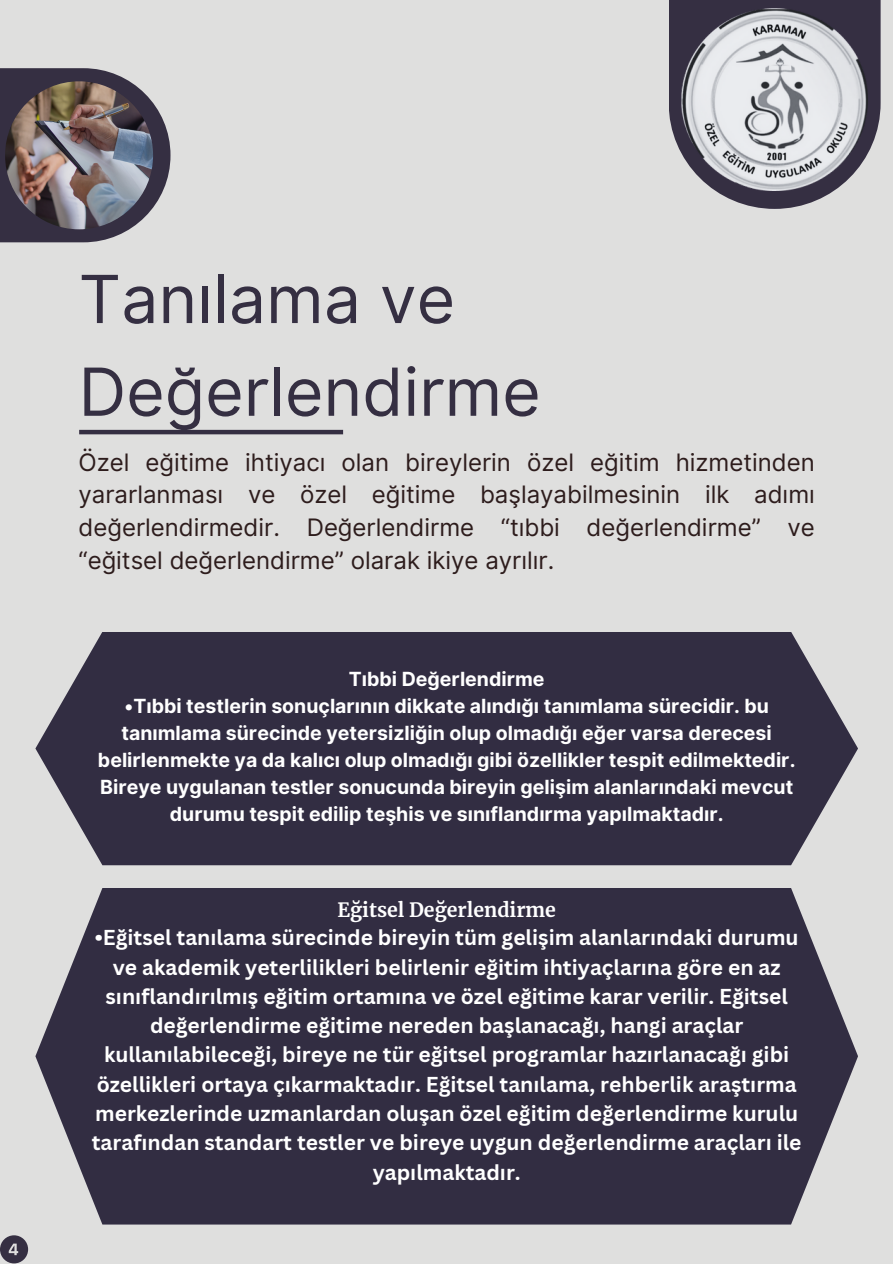
<style>
.page{position:relative;width:893px;height:1264px;background:#fff}
.page>*{position:absolute;margin:0;border:0;box-sizing:border-box;transform-origin:0 0}
.t1{font:66.3px "Inter";color:#352f42}
.t2{font:24px/32.7px "Inter";color:#2d1c1c;text-align:justify}
.t3{font:700 21px/29.2px "Canva Sans";color:#fff;text-align:center}
.t4{font:700 19.5px/27px "Inter";color:#fff;text-align:center}
.t5{font:700 19.5px "Merriweather";color:#fff}
</style>
<div class="page">
<div style="left:0;top:0;width:892px;height:1263px;background:#dfdfde"></div>
<hr style="left:79px;top:430px;width:264px;height:4px;background:#352f42">
<svg style="left:35px;top:632px;width:823px;height:233px;fill:#322d42"></svg>
<svg style="left:35px;top:888px;width:823px;height:336px;fill:#322d42"></svg>
<svg style="left:0;top:1235px;width:28px;height:28px"></svg>
<svg style="left:669px;top:0;width:211px;height:209px;fill:#352f42"></svg>
<img style="left:681px;top:8px;width:186px;height:183px">
<svg style="left:0;top:68px;width:170px;height:174px;fill:#352f42"></svg>
<img style="left:2px;top:79px;width:154px;height:153px">
<p class="t1" style="left:78px;top:259px;width:378px">Tanılama ve</p>
<p class="t1" style="left:78px;top:352px;width:463px">Değerlendirme</p>
<p class="t2" style="left:78px;top:445px;width:737px">Özel eğitime ihtiyacı olan bireylerin özel eğitim hizmetinden yararlanması ve özel eğitime başlayabilmesinin ilk adımı değerlendirmedir. Değerlendirme “tıbbi değerlendirme” ve “eğitsel değerlendirme” olarak ikiye ayrılır.</p>
<p class="t4" style="left:349px;top:665px;width:197px">Tıbbi Değerlendirme</p>
<p class="t4" style="left:98px;top:692px;width:699px">•Tıbbi testlerin sonuçlarının dikkate alındığı tanımlama sürecidir. bu tanımlama sürecinde yetersizliğin olup olmadığı eğer varsa derecesi belirlenmekte ya da kalıcı olup olmadığı gibi özellikler tespit edilmektedir.<br>Bireye uygulanan testler sonucunda bireyin gelişim alanlarındaki mevcut durumu tespit edilip teşhis ve sınıflandırma yapılmaktadır.</p>
<p class="t5" style="left:337px;top:898px;width:220px">Eğitsel Değerlendirme</p>
<p class="t3" style="left:92px;top:922px;width:711px">•Eğitsel tanılama sürecinde bireyin tüm gelişim alanlarındaki durumu ve akademik yeterlilikleri belirlenir eğitim ihtiyaçlarına göre en az sınıflandırılmış eğitim ortamına ve özel eğitime karar verilir. Eğitsel değerlendirme eğitime nereden başlanacağı, hangi araçlar kullanılabileceği, bireye ne tür eğitsel programlar hazırlanacağı gibi özellikleri ortaya çıkarmaktadır. Eğitsel tanılama, rehberlik araştırma merkezlerinde uzmanlardan oluşan özel eğitim değerlendirme kurulu tarafından standart testler ve bireye uygun değerlendirme araçları ile yapılmaktadır.</p>
</div>
